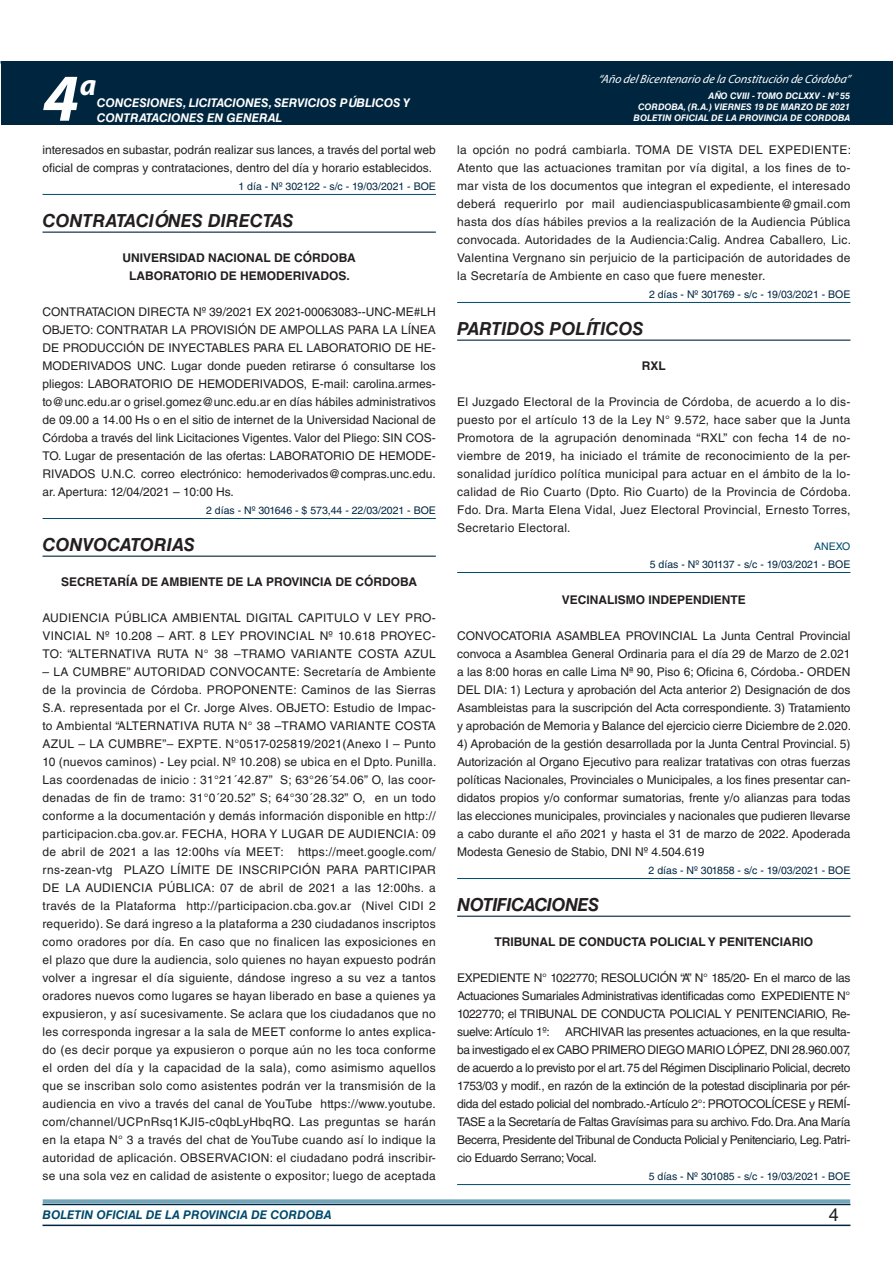
<style>
.page{position:relative;width:893px;height:1263px;background:#fff}
.page>*{position:absolute;margin:0;border:0;box-sizing:border-box;transform-origin:0 0}
.t1{font:italic 700 67.5px "Myriad Pro";color:#fff}
.t2{font:italic 700 30px "Myriad Pro";color:#fff}
.NOMBRE_DE_MINISTERIO{font:italic 700 18px "Helvetica LT Std";color:#231f20}
.NOMBRE_DE_MINISTERIO-2{font:italic 700 18px "Helvetica LT Std";letter-spacing:-.025em;color:#231f20}
.t3{font:18px "Helvetica LT Std";color:#231f20}
.TEXTO_BASE{font:12px/18px "Helvetica LT Std";color:#231f20;text-align:justify}
.RESUELVE{font:700 12px "Helvetica LT Std";color:#231f20}
.t4{font:italic 700 12px/14.4px "Helvetica LT Std";color:#fff}
.t5{font:italic 12px "Myriad Pro";color:#fff}
.t6{font:italic 700 12px "Helvetica LT Std";color:#004b6c}
.FECHA_DE_VENCIMIENTO{font:10.5px "Helvetica LT Std";color:#00263f}
.ANEXO{font:10.5px "Helvetica LT Std";color:#004b6c}
.t7{font:italic 700 9px/10.8px "Helvetica LT Std";color:#fff;text-align:right}
</style>
<div class="page">
<hr style="left:43px;top:1224px;width:807px;height:2px;background:#00263f">
<div style="left:42px;top:1198px;width:809px;height:8px;background:#fff;opacity:.75"></div>
<div style="left:1px;top:61px;width:892px;height:64px;background:#00263f"></div>
<hr style="left:43px;top:194px;width:393px;height:1px;background:#004b6c">
<hr style="left:43px;top:232px;width:393px;height:1px;background:#00263f">
<hr style="left:43px;top:518px;width:393px;height:1px;background:#004b6c">
<hr style="left:43px;top:556px;width:393px;height:1px;background:#00263f">
<hr style="left:457px;top:302px;width:393px;height:1px;background:#004b6c">
<hr style="left:457px;top:340px;width:393px;height:1px;background:#00263f">
<hr style="left:457px;top:572px;width:393px;height:1px;background:#004b6c">
<hr style="left:457px;top:878px;width:393px;height:1px;background:#004b6c">
<hr style="left:457px;top:916px;width:393px;height:1px;background:#00263f">
<hr style="left:457px;top:1184px;width:393px;height:1px;background:#004b6c">
<h1 class="t1" style="left:43px;top:54px;width:38px">4</h1>
<h2 class="t2" style="left:80px;top:66px;width:18px">a</h2>
<p class="t4" style="left:97px;top:96px;width:315px">CONCESIONES, LICITACIONES, SERVICIOS PÚBLICOS Y<br>CONTRATACIONES EN GENERAL</p>
<p class="t5" style="left:598px;top:72px;width:254px">“Año delBicentenario de la Constitución de Córdoba”</p>
<p class="t7" style="left:638px;top:91px;width:214px">AÑO CVIII - TOMO DCLXXV - Nº 55<br>CORDOBA, (R.A.) VIERNES 19 DE MARZO DE 2021</p>
<p class="t7" style="left:634px;top:112px;width:218px">BOLETIN OFICIAL DE LA PROVINCIA DE CORDOBA</p>
<p class="TEXTO_BASE" style="left:43px;top:141px;width:395px">interesados en subastar, podrán realizar sus lances, a través del portal web oficial de compras y contrataciones, dentro del día y horario establecidos.</p>
<p class="FECHA_DE_VENCIMIENTO" style="left:238px;top:180px;width:199px">1 día - Nº 302122 - s/c - 19/03/2021 - BOE</p>
<p class="NOMBRE_DE_MINISTERIO" style="left:43px;top:210px;width:252px">CONTRATACIÓNES DIRECTAS</p>
<p class="RESUELVE" style="left:123px;top:250px;width:235px">UNIVERSIDAD NACIONAL DE CÓRDOBA</p>
<p class="RESUELVE" style="left:129px;top:268px;width:222px">LABORATORIO DE HEMODERIVADOS.</p>
<p class="TEXTO_BASE" style="left:43px;top:303px;width:395px">CONTRATACION DIRECTA Nº 39/2021 EX 2021-00063083--UNC-ME#LH OBJETO: CONTRATAR LA PROVISIÓN DE AMPOLLAS PARA LA LÍNEA DE PRODUCCIÓN DE INYECTABLES PARA EL LABORATORIO DE HE-MODERIVADOS UNC. Lugar donde pueden retirarse ó consultarse los pliegos: LABORATORIO DE HEMODERIVADOS, E-mail: carolina.armes&shy;to@unc.edu.ar o grisel.gomez@unc.edu.ar en días hábiles administrativos de 09.00 a 14.00 Hs o en el sitio de internet de la Universidad Nacional de Córdoba a través del link Licitaciones Vigentes. Valor del Pliego: SIN COS-TO. Lugar de presentación de las ofertas: LABORATORIO DE HEMODE-RIVADOS U.N.C. correo electrónico: hemoderivados@compras.unc.edu. ar. Apertura: 12/04/2021 – 10:00 Hs.</p>
<p class="FECHA_DE_VENCIMIENTO" style="left:206px;top:504px;width:231px">2 días - Nº 301646 - $ 573,44 - 22/03/2021 - BOE</p>
<p class="NOMBRE_DE_MINISTERIO" style="left:43px;top:534px;width:154px">CONVOCATORIAS</p>
<p class="RESUELVE" style="left:61px;top:574px;width:357px">SECRETARÍA DE AMBIENTE DE LA PROVINCIA DE CÓRDOBA</p>
<p class="TEXTO_BASE" style="left:43px;top:609px;width:395px">AUDIENCIA PÚBLICA AMBIENTAL DIGITAL CAPITULO V LEY PRO-VINCIAL Nº 10.208 – ART. 8 LEY PROVINCIAL Nº 10.618 PROYEC-TO: “ALTERNATIVA RUTA N° 38 –TRAMO VARIANTE COSTA AZUL</p>
<p class="TEXTO_BASE" style="left:43px;top:663px;width:396px">– LA CUMBRE” AUTORIDAD CONVOCANTE: Secretaría de Ambiente de la provincia de Córdoba. PROPONENTE: Caminos de las Sierras S.A. representada por el Cr. Jorge Alves. OBJETO: Estudio de Impac&shy;to Ambiental “ALTERNATIVA RUTA N° 38 –TRAMO VARIANTE COSTA AZUL – LA CUMBRE”– EXPTE. N°0517-025819/2021(Anexo I – Punto 10 (nuevos caminos) - Ley pcial. Nº 10.208) se ubica en el Dpto. Punilla.<br>Las coordenadas de inicio : 31°21´42.87” S; 63°26´54.06” O, las coor&shy;denadas de fin de tramo: 31°0´20.52” S; 64°30´28.32” O, en un todo conforme a la documentación y demás información disponible en http:// participacion.cba.gov.ar. FECHA, HORA Y LUGAR DE AUDIENCIA: 09 de abril de 2021 a las 12:00hs vía MEET: https://meet.google.com/ rns-zean-vtg PLAZO LÍMITE DE INSCRIPCIÓN PARA PARTICIPAR DE LA AUDIENCIA PÚBLICA: 07 de abril de 2021 a las 12:00hs. a través de la Plataforma http://participacion.cba.gov.ar (Nivel CIDI 2 requerido). Se dará ingreso a la plataforma a 230 ciudadanos inscriptos como oradores por día. En caso que no finalicen las exposiciones en el plazo que dure la audiencia, solo quienes no hayan expuesto podrán volver a ingresar el día siguiente, dándose ingreso a su vez a tantos oradores nuevos como lugares se hayan liberado en base a quienes ya expusieron, y así sucesivamente. Se aclara que los ciudadanos que no les corresponda ingresar a la sala de MEET conforme lo antes explica&shy;do (es decir porque ya expusieron o porque aún no les toca conforme el orden del día y la capacidad de la sala), como asimismo aquellos que se inscriban solo como asistentes podrán ver la transmisión de la audiencia en vivo a través del canal de YouTube https://www.youtube. com/channel/UCPnRsq1KJI5-c0qbLyHbqRQ. Las preguntas se harán en la etapa N° 3 a través del chat de YouTube cuando así lo indique la autoridad de aplicación. OBSERVACION: el ciudadano podrá inscribir&shy;se una sola vez en calidad de asistente o expositor; luego de aceptada</p>
<p class="TEXTO_BASE" style="left:457px;top:141px;width:396px">la opción no podrá cambiarla. TOMA DE VISTA DEL EXPEDIENTE:<br>Atento que las actuaciones tramitan por vía digital, a los fines de to&shy;mar vista de los documentos que integran el expediente, el interesado deberá requerirlo por mail audienciaspublicasambiente@gmail.com hasta dos días hábiles previos a la realización de la Audiencia Pública convocada. Autoridades de la Audiencia:Calig. Andrea Caballero, Lic.<br>Valentina Vergnano sin perjuicio de la participación de autoridades de la Secretaría de Ambiente en caso que fuere menester.</p>
<p class="FECHA_DE_VENCIMIENTO" style="left:649px;top:288px;width:203px">2 días - Nº 301769 - s/c - 19/03/2021 - BOE</p>
<p class="NOMBRE_DE_MINISTERIO" style="left:457px;top:318px;width:188px">PARTIDOS POLÍTICOS</p>
<p class="RESUELVE" style="left:642px;top:358px;width:25px">RXL</p>
<p class="TEXTO_BASE" style="left:457px;top:393px;width:396px">El Juzgado Electoral de la Provincia de Córdoba, de acuerdo a lo dis&shy;puesto por el artículo 13 de la Ley N° 9.572, hace saber que la Junta Promotora de la agrupación denominada “RXL” con fecha 14 de no&shy;viembre de 2019, ha iniciado el trámite de reconocimiento de la per&shy;sonalidad jurídico política municipal para actuar en el ámbito de la lo&shy;calidad de Rio Cuarto (Dpto. Rio Cuarto) de la Provincia de Córdoba.<br>Fdo. Dra. Marta Elena Vidal, Juez Electoral Provincial, Ernesto Torres, Secretario Electoral.</p>
<p class="ANEXO" style="left:814px;top:540px;width:38px">ANEXO</p>
<p class="FECHA_DE_VENCIMIENTO" style="left:650px;top:558px;width:202px">5 días - Nº 301137 - s/c - 19/03/2021 - BOE</p>
<p class="RESUELVE" style="left:562px;top:592px;width:186px">VECINALISMO INDEPENDIENTE</p>
<p class="TEXTO_BASE" style="left:457px;top:627px;width:395px">CONVOCATORIA ASAMBLEA PROVINCIAL La Junta Central Provincial convoca a Asamblea General Ordinaria para el día 29 de Marzo de 2.021 a las 8:00 horas en calle Lima Nª 90, Piso 6; Oficina 6, Córdoba.- ORDEN DEL DIA: 1) Lectura y aprobación del Acta anterior 2) Designación de dos Asambleistas para la suscripción del Acta correspondiente. 3) Tratamiento y aprobación de Memoria y Balance del ejercicio cierre Diciembre de 2.020.</p>
<p class="TEXTO_BASE" style="left:457px;top:735px;width:395px">4) Aprobación de la gestión desarrollada por la Junta Central Provincial. 5)<br>Autorización al Organo Ejecutivo para realizar tratativas con otras fuerzas políticas Nacionales, Provinciales o Municipales, a los fines presentar can&shy;didatos propios y/o conformar sumatorias, frente y/o alianzas para todas las elecciones municipales, provinciales y nacionales que pudieren llevarse a cabo durante el año 2021 y hasta el 31 de marzo de 2022. Apoderada Modesta Genesio de Stabio, DNI Nº 4.504.619</p>
<p class="FECHA_DE_VENCIMIENTO" style="left:649px;top:864px;width:203px">2 días - Nº 301858 - s/c - 19/03/2021 - BOE</p>
<p class="NOMBRE_DE_MINISTERIO-2" style="left:457px;top:894px;width:144px">NOTIFICACIONES</p>
<p class="RESUELVE" style="left:494px;top:934px;width:320px">TRIBUNAL DE CONDUCTA POLICIAL Y PENITENCIARIO</p>
<p class="TEXTO_BASE" style="left:457px;top:969px;width:395px">EXPEDIENTE N° 1022770; RESOLUCIÓN “A” N° 185/20- En el marco de las Actuaciones Sumariales Administrativas identificadas como EXPEDIENTE N° 1022770; el TRIBUNAL DE CONDUCTA POLICIAL Y PENITENCIARIO, Re&shy;suelve: Artículo 1º:</p>
<p class="TEXTO_BASE" style="left:457px;top:1023px;width:395px;text-indent:108px">ARCHIVAR las presentes actuaciones, en la que resulta&shy;ba investigado el ex CABO PRIMERO DIEGO MARIO LÓPEZ, DNI 28.960.007, de acuerdo a lo previsto por el art. 75 del Régimen Disciplinario Policial, decreto 1753/03 y modif., en razón de la extinción de la potestad disciplinaria por pér&shy;dida del estado policial del nombrado.-Artículo 2°: PROTOCOLÍCESE y REMÍ-TASE a la Secretaría de Faltas Gravísimas para su archivo. Fdo. Dra. Ana María Becerra, Presidente del Tribunal de Conducta Policial y Penitenciario, Leg. Patri&shy;cio Eduardo Serrano; Vocal.</p>
<p class="FECHA_DE_VENCIMIENTO" style="left:649px;top:1170px;width:203px">5 días - Nº 301085 - s/c - 19/03/2021 - BOE</p>
<p class="t6" style="left:43px;top:1208px;width:290px">BOLETIN OFICIAL DE LA PROVINCIA DE CORDOBA</p>
<h3 class="t3" style="left:829px;top:1204px;width:12px">4</h3>
</div>
